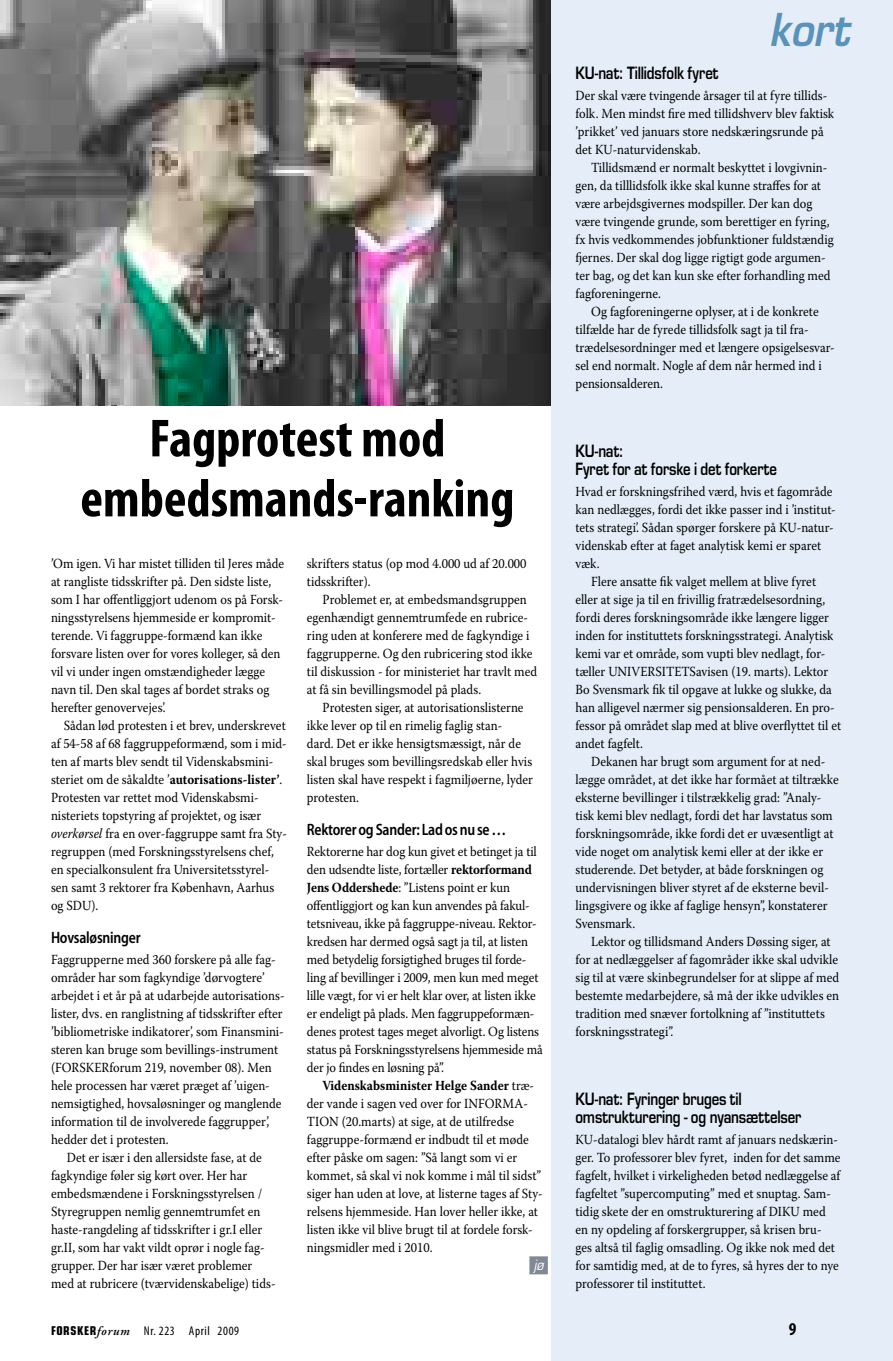
<style>
.page{position:relative;width:893px;height:1361px;background:#fff}
.page>*{position:absolute;margin:0;border:0;box-sizing:border-box;transform-origin:0 0}
.t1{font:700 condensed 54px/60px "Myriad Pro";color:#000;text-align:center}
.t2{font:italic 600 44.1px "Eurostile LT Std";color:#5992ba;scale:.9 1}
.t3{font:700 condensed 18px "Myriad Pro";color:#000}
.t4{font:600 16.5px/18px "Eurostile LT Std";letter-spacing:-.01em;color:#000;scale:.8 1}
.t5{font:600 semi-condensed 16.5px "Myriad Pro";letter-spacing:-.015em;color:#000;scale:.9 1}
.t6{font:13.8px/18px "Warnock Pro";color:#000;scale:.9 1}
.t7{font:italic 13.8px "Eurostile LT Std";color:#fff;scale:.9 1}
.t8{font:condensed 12.75px "Myriad Pro";letter-spacing:.05em;color:#000}
.s1{font-weight:700}
.s2{font-style:italic}
.s3{font-family:"Eurostile LT Std";font-weight:700;font-size:12.15px}
.s4{font-family:"Adobe Garamond Pro";font-weight:600;font-style:italic;font-stretch:normal}
</style>
<div class="page">
<img style="left:0;top:0;width:551px;height:406px">
<div style="left:551px;top:0;width:342px;height:1361px;background:#e5eef8"></div>
<div style="left:529px;top:1256px;width:19px;height:18px;background:#818995"></div>
<h2 class="t2" style="left:769px;top:2px;width:91px">kort</h2>
<h1 class="t1" style="left:80px;top:409px;width:435px">Fagprotest mod embedsmands-ranking</h1>
<p class="t6" style="left:51px;top:554px;width:261px">’Om igen. Vi har mistet tilliden til Jeres måde at rangliste tidsskrifter på. Den sidste liste, som I har offentliggjort udenom os på Forsk&shy;ningsstyrelsens hjemmeside er kompromit&shy;terende. Vi faggruppe-formænd kan ikke forsvare listen over for vores kolleger, så den vil vi under ingen omstændigheder lægge navn til. Den skal tages af bordet straks og herefter genovervejes’.</p>
<p class="t6" style="left:51px;top:716px;width:264px;text-indent:13px">Sådan lød protesten i et brev, underskrevet af 54-58 af 68 faggruppeformænd, som i mid&shy;ten af marts blev sendt til Videnskabsmini&shy;steriet om de såkaldte ’<span class="s1">autorisations-lister’</span>.<br>Protesten var rettet mod Videnskabsmi&shy;nisteriets topstyring af projektet, og især <span class="s2">overkørsel</span> fra en over-faggruppe samt fra Sty&shy;regruppen (med Forskningsstyrelsens chef, en specialkonsulent fra Universitetsstyrel&shy;sen samt 3 rektorer fra København, Aarhus og SDU).</p>
<p class="t5" style="left:51px;top:928px;width:101px">Hovsaløsninger</p>
<p class="t6" style="left:51px;top:950px;width:251px">Faggrupperne med 360 forskere på alle fag-</p>
<p class="t6" style="left:51px;top:968px;width:239px">områder har som fagkyndige ’dørvogtere’</p>
<p class="t6" style="left:51px;top:986px;width:261px">arbejdet i et år på at udarbejde autorisations-</p>
<p class="t6" style="left:51px;top:1004px;width:259px">lister, dvs. en ranglistning af tidsskrifter efter</p>
<p class="t6" style="left:51px;top:1022px;width:260px">’bibliometriske indikatorer’, som Finansmini-</p>
<p class="t6" style="left:51px;top:1040px;width:254px">steren kan bruge som bevillings-instrument</p>
<p class="t6" style="left:51px;top:1058px;width:247px">(FORSKERforum 219, november 08). Men</p>
<p class="t6" style="left:51px;top:1076px;width:245px">hele processen har været præget af ’uigen-</p>
<p class="t6" style="left:51px;top:1094px;width:258px">nemsigtighed, hovsaløsninger og manglende</p>
<p class="t6" style="left:51px;top:1112px;width:244px">information til de involverede faggrupper’,</p>
<p class="t6" style="left:51px;top:1130px;width:132px">hedder det i protesten.</p>
<p class="t6" style="left:67px;top:1148px;width:218px">Det er især i den allersidste fase, at de</p>
<p class="t6" style="left:51px;top:1166px;width:220px">fagkyndige føler sig kørt over. Her har</p>
<p class="t6" style="left:51px;top:1184px;width:236px">embedsmændene i Forskningsstyrelsen /</p>
<p class="t6" style="left:51px;top:1202px;width:234px">Styregruppen nemlig gennemtrumfet en</p>
<p class="t6" style="left:51px;top:1220px;width:236px">haste-rangdeling af tidsskrifter i gr.I eller</p>
<p class="t6" style="left:51px;top:1238px;width:239px">gr.II, som har vakt vildt oprør i nogle fag-</p>
<p class="t6" style="left:51px;top:1256px;width:225px">grupper. Der har især været problemer</p>
<p class="t6" style="left:51px;top:1274px;width:251px">med at rubricere (tværvidenskabelige) tids-</p>
<p class="t6" style="left:307px;top:554px;width:246px">skrifters status (op mod 4.000 ud af 20.000 tidsskrifter).</p>
<p class="t6" style="left:307px;top:590px;width:258px;text-indent:16px">Problemet er, at embedsmandsgruppen egenhændigt gennemtrumfede en rubrice&shy;ring uden at konferere med de fagkyndige i faggrupperne. Og den rubricering stod ikke til diskussion - for ministeriet har travlt med at få sin bevillingsmodel på plads.</p>
<p class="t6" style="left:307px;top:698px;width:253px;text-indent:16px">Protesten siger, at autorisationslisterne ikke lever op til en rimelig faglig stan-<br>dard. Det er ikke hensigtsmæssigt, når de skal bruges som bevillingsredskab eller hvis listen skal have respekt i fagmiljøerne, lyder protesten.</p>
<p class="t5" style="left:307px;top:820px;width:223px">Rektorer og Sander: Lad os nu se …</p>
<p class="t6" style="left:307px;top:842px;width:264px">Rektorerne har dog kun givet et betinget ja til den udsendte liste, fortæller <span class="s1">rektorformand Jens Oddershede</span>: ”Listens point er kun offentliggjort og kan kun anvendes på fakul&shy;tetsniveau, ikke på faggruppe-niveau. Rektor&shy;kredsen har dermed også sagt ja til, at listen med betydelig forsigtighed bruges til forde&shy;ling af bevillinger i 2009, men kun med meget lille vægt, for vi er helt klar over, at listen ikke er endeligt på plads. Men faggruppeformæn&shy;denes protest tages meget alvorligt. Og listens status på Forskningsstyrelsens hjemmeside må der jo findes en løsning på”.</p>
<p class="t6" style="left:307px;top:1076px;width:264px;text-indent:16px"><span class="s1">Videnskabsminister Helge Sander</span> træ&shy;der vande i sagen ved over for INFORMA-TION (20.marts) at sige, at de utilfredse faggruppe-formænd er indbudt til et møde efter påske om sagen: ”Så langt som vi er kommet, så skal vi nok komme i mål til sidst” siger han uden at love, at listerne tages af Sty&shy;relsens hjemmeside. Han lover heller ikke, at listen ikke vil blive brugt til at fordele forsk&shy;ningsmidler med i 2010.</p>
<p class="t7" style="left:534px;top:1256px;width:13px">jø</p>
<p class="t4" style="left:575px;top:64px;width:180px">KU-nat: Tillidsfolk fyret</p>
<p class="t6" style="left:575px;top:86px;width:289px">Der skal være tvingende årsager til at fyre tillids&shy;folk. Men mindst fire med tillidshverv blev faktisk ’prikket’ ved januars store nedskæringsrunde på det KU-naturvidenskab.</p>
<p class="t6" style="left:575px;top:158px;width:288px;text-indent:16px">Tillidsmænd er normalt beskyttet i lovgivnin&shy;gen, da tilllidsfolk ikke skal kunne straffes for at være arbejdsgivernes modspiller. Der kan dog være tvingende grunde, som berettiger en fyring, fx hvis vedkommendes jobfunktioner fuldstændig fjernes. Der skal dog ligge rigtigt gode argumen&shy;ter bag, og det kan kun ske efter forhandling med fagforeningerne.</p>
<p class="t6" style="left:575px;top:302px;width:290px;text-indent:16px">Og fagforeningerne oplyser, at i de konkrete tilfælde har de fyrede tillidsfolk sagt ja til fra&shy;trædelsesordninger med et længere opsigelsesvar&shy;sel end normalt. Nogle af dem når hermed ind i pensionsalderen.</p>
<p class="t4" style="left:575px;top:442px;width:254px">KU-nat:<br>Fyret for at forske i det forkerte</p>
<p class="t6" style="left:575px;top:482px;width:291px">Hvad er forskningsfrihed værd, hvis et fagområde kan nedlægges, fordi det ikke passer ind i ’institut&shy;tets strategi’. Sådan spørger forskere på KU-natur&shy;videnskab efter at faget analytisk kemi er sparet væk.</p>
<p class="t6" style="left:575px;top:572px;width:297px;text-indent:16px">Flere ansatte fik valget mellem at blive fyret eller at sige ja til en frivillig fratrædelsesordning, fordi deres forskningsområde ikke længere ligger inden for instituttets forskningsstrategi. Analytisk kemi var et område, som vupti blev nedlagt, for&shy;tæller UNIVERSITETSavisen (19. marts). Lektor Bo Svensmark fik til opgave at lukke og slukke, da han alligevel nærmer sig pensionsalderen. En pro&shy;fessor på området slap med at blive overflyttet til et andet fagfelt.</p>
<p class="t6" style="left:575px;top:752px;width:294px;text-indent:16px">Dekanen har brugt som argument for at ned&shy;lægge området, at det ikke har formået at tiltrække eksterne bevillinger i tilstrækkelig grad: ”Analy&shy;tisk kemi blev nedlagt, fordi det har lavstatus som forskningsområde, ikke fordi det er uvæsentligt at vide noget om analytisk kemi eller at der ikke er studerende. Det betyder, at både forskningen og undervisningen bliver styret af de eksterne bevil&shy;lingsgivere og ikke af faglige hensyn”, konstaterer Svensmark.</p>
<p class="t6" style="left:575px;top:932px;width:295px;text-indent:16px">Lektor og tillidsmand Anders Døssing siger, at for at nedlæggelser af fagområder ikke skal udvikle sig til at være skinbegrundelser for at slippe af med bestemte medarbejdere, så må der ikke udvikles en tradition med snæver fortolkning af ”instituttets forskningsstrategi”.</p>
<p class="t4" style="left:575px;top:1090px;width:284px">KU-nat: Fyringer bruges til omstrukturering - og nyansættelser</p>
<p class="t6" style="left:575px;top:1130px;width:296px">KU-datalogi blev hårdt ramt af januars nedskærin&shy;ger. To professorer blev fyret, inden for det samme fagfelt, hvilket i virkeligheden betød nedlæggelse af fagfeltet ”supercomputing” med et snuptag. Sam&shy;tidig skete der en omstrukturering af DIKU med en ny opdeling af forskergrupper, så krisen bru&shy;ges altså til faglig omsadling. Og ikke nok med det for samtidig med, at de to fyres, så hyres der to nye professorer til instituttet.</p>
<p class="t8" style="left:51px;top:1324px;width:190px"><span class="s3">FORSKER</span><span class="s4">forum</span> Nr. 223 April 2009</p>
<h3 class="t3" style="left:789px;top:1319px;width:9px">9</h3>
</div>
